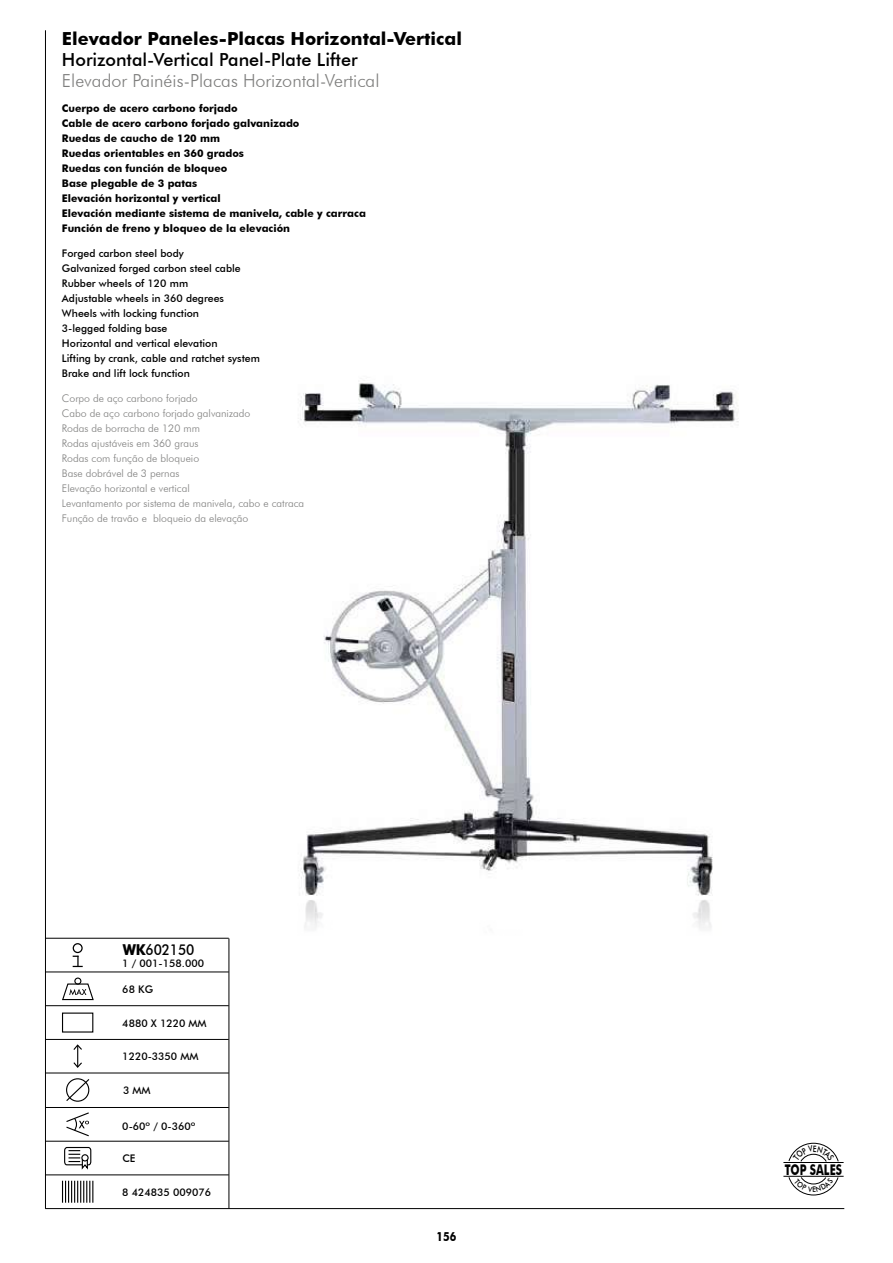
<style>
.page{position:relative;width:893px;height:1263px;background:#fff}
.page>*{position:absolute;margin:0;border:0;box-sizing:border-box;transform-origin:0 0}
.t1{font:700 18px "Futura BT";color:#000}
.t2{font:300 18px "Futura BT";color:#7e7e7d}
.t3{font:500 18px "Futura BT";color:#000}
.t4{font:500 15px "Futura BT";letter-spacing:-.01em;color:#000;scale:.91 1}
.t5{font:700 14.7px "Futura BT";color:#000;scale:.73 1}
.t6{font:700 12.6px "Futura BT";color:#000;scale:.83 1}
.t7{font:500 10.5px/15px "Futura BT";color:#000}
.t8{font:700 10.5px/15px "Futura BT";color:#000}
.t9{font:300 10.5px/15px "Futura BT";color:#7e7e7d}
.s1{font-weight:700}
</style>
<div class="page">
<img style="left:304px;top:900px;width:407px;height:28px">
<img style="left:299px;top:383px;width:440px;height:512px">
<hr style="left:45px;top:1208px;width:799px;height:1px;background:#000">
<hr style="left:45px;top:30px;width:1px;height:1179px;background:#000">
<div style="left:74px;top:977px;width:7px;height:8px;border:1px solid #000;border-radius:50%"></div>
<svg style="left:62px;top:983px;width:32px;height:18px"></svg>
<hr style="left:45px;top:1174px;width:184px;height:1px;background:#000">
<hr style="left:45px;top:1107px;width:184px;height:1px;background:#000">
<hr style="left:45px;top:1039px;width:184px;height:1px;background:#000">
<hr style="left:45px;top:1073px;width:184px;height:1px;background:#000">
<hr style="left:45px;top:1005px;width:184px;height:1px;background:#000">
<hr style="left:45px;top:972px;width:184px;height:1px;background:#000">
<hr style="left:45px;top:938px;width:184px;height:1px;background:#000">
<hr style="left:45px;top:1141px;width:184px;height:1px;background:#000">
<svg style="left:73px;top:956px;width:10px;height:11px"></svg>
<div style="left:73px;top:943px;width:10px;height:10px;border:1px solid #000;border-radius:50%"></div>
<svg style="left:62px;top:1181px;width:31px;height:22px"></svg>
<svg style="left:64px;top:1146px;width:28px;height:24px"></svg>
<svg style="left:66px;top:1112px;width:23px;height:25px"></svg>
<hr style="left:229px;top:938px;width:1px;height:270px;background:#000">
<svg style="left:73px;top:1044px;width:9px;height:24px"></svg>
<svg style="left:66px;top:1078px;width:24px;height:24px"></svg>
<hr style="left:783px;top:1162px;width:61px;height:1px;background:#000">
<hr style="left:783px;top:1176px;width:61px;height:1px;background:#000">
<svg style="left:788px;top:1142px;width:51px;height:20px"></svg>
<svg style="left:788px;top:1176px;width:51px;height:20px"></svg>
<h1 class="t1" style="left:62px;top:27px;width:401px">Elevador Paneles-Placas Horizontal-Vertical</h1>
<h1 class="t3" style="left:62px;top:48px;width:297px">Horizontal-Vertical Panel-Plate Lifter</h1>
<h1 class="t2" style="left:62px;top:69px;width:319px">Elevador Painéis-Placas Horizontal-Vertical</h1>
<p class="t8" style="left:62px;top:100px;width:305px">Cuerpo de acero carbono forjado<br>Cable de acero carbono forjado galvanizado<br>Ruedas de caucho de 120 mm<br>Ruedas orientables en 360 grados<br>Ruedas con función de bloqueo<br>Base plegable de 3 patas<br>Elevación horizontal y vertical<br>Elevación mediante sistema de manivela, cable y carraca Función de freno y bloqueo de la elevación</p>
<p class="t7" style="left:62px;top:245px;width:199px">Forged carbon steel body<br>Galvanized forged carbon steel cable<br>Rubber wheels of 120 mm<br>Adjustable wheels in 360 degrees<br>Wheels with locking function<br>3-legged folding base<br>Horizontal and vertical elevation<br>Lifting by crank, cable and ratchet system<br>Brake and lift lock function</p>
<p class="t9" style="left:62px;top:390px;width:244px">Corpo de aço carbono forjado<br>Cabo de aço carbono forjado galvanizado<br>Rodas de borracha de 120 mm<br>Rodas ajustáveis em 360 graus<br>Rodas com função de bloqueio<br>Base dobrável de 3 pernas<br>Elevação horizontal e vertical<br>Levantamento por sistema de manivela, cabo e catraca Função de travão e bloqueio da elevação</p>
<h2 class="t4" style="left:123px;top:940px;width:80px"><span class="s1">WK</span>602150</h2>
<p class="t7" style="left:122px;top:956px;width:83px">1 / 001-158.000</p>
<p class="t7" style="left:122px;top:981px;width:32px">68 KG</p>
<p class="t7" style="left:122px;top:1015px;width:86px">4880 X 1220 MM</p>
<p class="t7" style="left:122px;top:1049px;width:78px">1220-3350 MM</p>
<p class="t7" style="left:123px;top:1083px;width:29px">3 MM</p>
<p class="t7" style="left:122px;top:1118px;width:75px">0-60º / 0-360º</p>
<p class="t7" style="left:122px;top:1150px;width:15px">CE</p>
<p class="t7" style="left:122px;top:1184px;width:90px">8 424835 009076</p>
<p class="t6" style="left:437px;top:1229px;width:25px">156</p>
<h3 class="t5" style="left:785px;top:1160px;width:80px">TOP SALES</h3>
</div>
